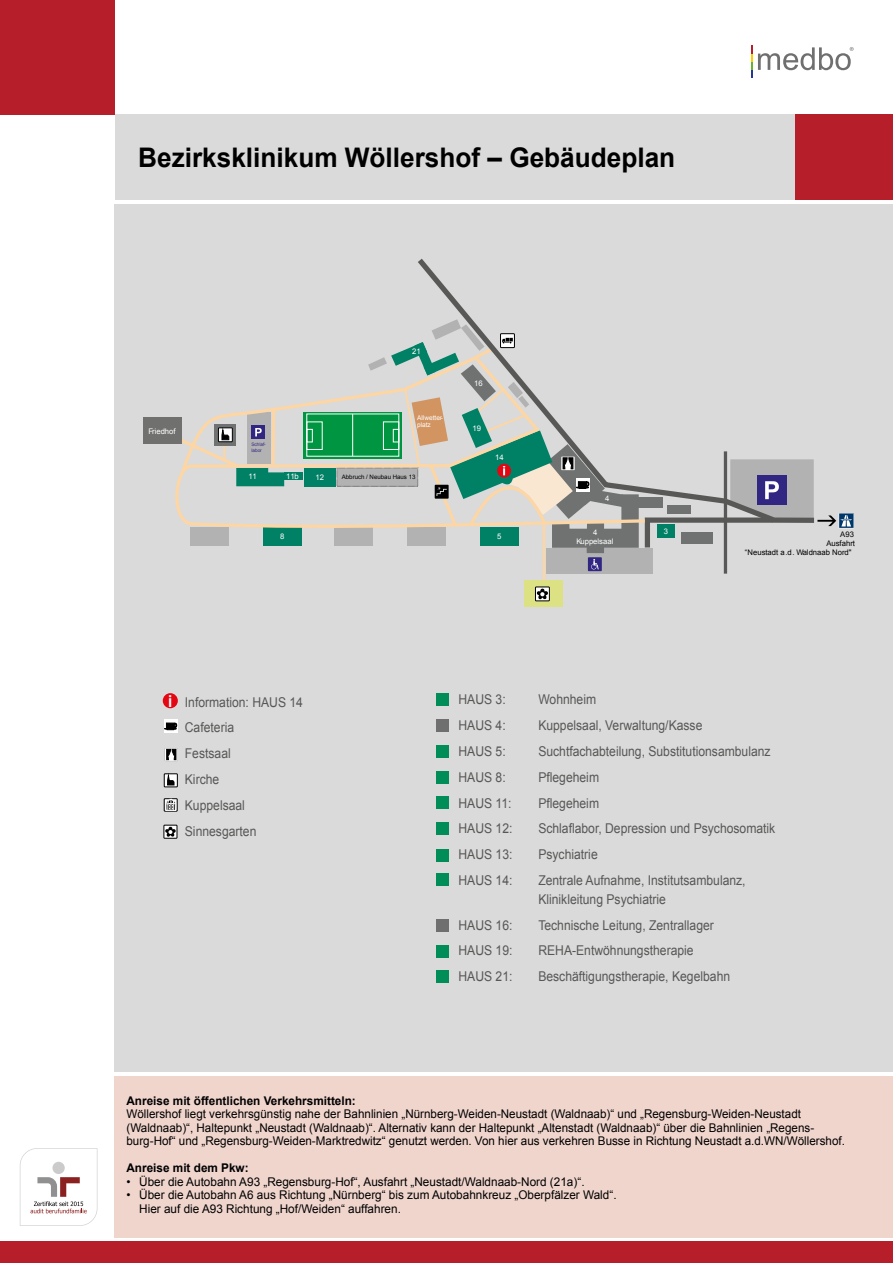
<style>
.page{position:relative;width:893px;height:1263px;background:#fff}
.page>*{position:absolute;margin:0;border:0;box-sizing:border-box;transform-origin:0 0}
.t1{font:700 27px "Arial";color:#000}
.t2{font:700 16.5px "Arial";color:#fff;scale:.9 1}
.t3{font:13.5px/25.8px "Arial";color:#575756;scale:.9 1}
.t4{font:12px/13.5px "Arial";color:#000}
.t5{font:700 12px "Arial";color:#000}
.t6{font:7.65px/9.1px "Arial";color:#fff;text-align:center}
.t7{font:7.65px "Arial";color:#000}
.t8{font:6.6px/7.8px "Arial";color:#fff}
.t9{font:6.15px "Arial";color:#000}
.t10{font:4.8px/5.7px "Arial";color:#312783}
</style>
<div class="page">
<div style="left:115px;top:115px;width:767px;height:85px;background:#dadada"></div>
<svg style="left:751px;top:45px;width:1px;height:33px"></svg>
<svg style="left:758px;top:47px;width:96px;height:23px"></svg>
<div style="left:0;top:1242px;width:893px;height:21px;background:#b61f29"></div>
<div style="left:115px;top:1076px;width:778px;height:161px;background:#f0d5cd"></div>
<div style="left:795px;top:115px;width:98px;height:85px;background:#b61f29"></div>
<div style="left:0;top:0;width:115px;height:115px;background:#b61f29"></div>
<div style="left:115px;top:204px;width:778px;height:867px;background:#dadada"></div>
<div style="left:190px;top:527px;width:39px;height:18px;background:#b3b2b2"></div>
<div style="left:263px;top:527px;width:38px;height:18px;background:#008065"></div>
<div style="left:334px;top:527px;width:39px;height:18px;background:#b3b2b2"></div>
<hr style="left:724px;top:451px;width:3px;height:123px;background:#585857">
<svg style="left:418px;top:258px;width:54px;height:61px"></svg>
<div style="left:546px;top:548px;width:106px;height:26px;background:#b3b2b2"></div>
<div style="left:588px;top:557px;width:14px;height:14px;background:#312783"></div>
<svg style="left:591px;top:559px;width:8px;height:10px"></svg>
<hr style="left:543px;top:523px;width:2px;height:57px;background:#fdd6a5">
<div style="left:524px;top:580px;width:38px;height:26px;background:#dce284"></div>
<div style="left:535px;top:587px;width:14px;height:14px;border:1px solid #000"></div>
<svg style="left:535px;top:588px;width:14px;height:13px"></svg>
<div style="left:143px;top:418px;width:38px;height:26px;background:#70706f"></div>
<svg style="left:368px;top:319px;width:486px;height:234px"></svg>
<svg style="left:175px;top:354px;width:473px;height:176px"></svg>
<div style="left:304px;top:412px;width:98px;height:46px;background:#009641"></div>
<hr style="left:352px;top:414px;width:1px;height:42px;background:#fff">
<div style="left:306px;top:421px;width:17px;height:29px;border:1px solid #fff"></div>
<div style="left:306px;top:429px;width:7px;height:13px;border:1px solid #fff"></div>
<div style="left:383px;top:421px;width:16px;height:29px;border:1px solid #fff"></div>
<div style="left:393px;top:429px;width:6px;height:13px;border:1px solid #fff"></div>
<svg style="left:159px;top:401px;width:125px;height:85px"></svg>
<div style="left:163px;top:693px;width:15px;height:15px;background:#e30613;border-radius:50%"></div>
<svg style="left:164px;top:719px;width:14px;height:14px"></svg>
<svg style="left:165px;top:723px;width:12px;height:7px"></svg>
<svg style="left:165px;top:748px;width:13px;height:13px"></svg>
<svg style="left:164px;top:774px;width:13px;height:13px"></svg>
<div style="left:164px;top:774px;width:13px;height:13px;border:1px solid #000"></div>
<svg style="left:168px;top:776px;width:6px;height:9px"></svg>
<div style="left:164px;top:799px;width:13px;height:12px;border:1px solid #000"></div>
<svg style="left:165px;top:798px;width:12px;height:13px"></svg>
<div style="left:164px;top:825px;width:13px;height:13px;border:1px solid #000"></div>
<svg style="left:164px;top:826px;width:13px;height:12px"></svg>
<div style="left:436px;top:693px;width:13px;height:13px;background:#008d58"></div>
<div style="left:436px;top:719px;width:13px;height:13px;background:#706f6f"></div>
<div style="left:436px;top:745px;width:13px;height:12px;background:#008d58"></div>
<div style="left:436px;top:771px;width:13px;height:12px;background:#008d58"></div>
<div style="left:436px;top:796px;width:13px;height:13px;background:#008d58"></div>
<div style="left:436px;top:822px;width:13px;height:13px;background:#008d58"></div>
<div style="left:436px;top:849px;width:13px;height:13px;background:#008d58"></div>
<div style="left:436px;top:873px;width:13px;height:13px;background:#008d58"></div>
<div style="left:436px;top:919px;width:13px;height:13px;background:#706f6f"></div>
<div style="left:436px;top:945px;width:13px;height:12px;background:#008d58"></div>
<div style="left:436px;top:970px;width:13px;height:13px;background:#008d58"></div>
<svg style="left:20px;top:1148px;width:77px;height:78px"></svg>
<h1 class="t1" style="left:138px;top:140px;width:539px">Bezirksklinikum Wöllershof – Gebäudeplan</h1>
<p class="t6" style="left:412px;top:347px;width:10px">21</p>
<p class="t6" style="left:474px;top:378px;width:10px">16</p>
<p class="t8" style="left:417px;top:413px;width:27px">Allwetter&shy;platz</p>
<p class="t6" style="left:149px;top:426px;width:29px">Friedhof</p>
<p class="t6" style="left:473px;top:424px;width:10px">19</p>
<p class="t10" style="left:251px;top:441px;width:16px">Schlaf&shy;labor</p>
<p class="t6" style="left:248px;top:472px;width:10px">11</p>
<p class="t9" style="left:342px;top:473px;width:75px">Abbruch / Neubau Haus 13</p>
<p class="t6" style="left:286px;top:472px;width:14px">11b</p>
<p class="t6" style="left:316px;top:473px;width:10px">12</p>
<p class="t6" style="left:495px;top:453px;width:10px">14</p>
<p class="t6" style="left:280px;top:532px;width:6px">8</p>
<p class="t6" style="left:497px;top:532px;width:6px">5</p>
<p class="t6" style="left:605px;top:494px;width:6px">4</p>
<p class="t6" style="left:576px;top:527px;width:38px">4<br>Kuppelsaal</p>
<p class="t6" style="left:664px;top:527px;width:6px">3</p>
<p class="t7" style="left:840px;top:529px;width:15px">A93</p>
<p class="t7" style="left:826px;top:538px;width:30px">Ausfahrt</p>
<p class="t7" style="left:745px;top:548px;width:108px">“Neustadt a.d. Waldnaab Nord"</p>
<h2 class="t2" style="left:168px;top:690px;width:6px">i</h2>
<p class="t3" style="left:458px;top:687px;width:54px">HAUS 3:</p>
<p class="t3" style="left:538px;top:687px;width:66px">Wohnheim</p>
<p class="t3" style="left:458px;top:712px;width:54px">HAUS 4:</p>
<p class="t3" style="left:538px;top:712px;width:184px">Kuppelsaal, Verwaltung/Kasse</p>
<p class="t3" style="left:458px;top:738px;width:54px">HAUS 5:</p>
<p class="t3" style="left:538px;top:738px;width:260px">Suchtfachabteilung, Substitutionsambulanz</p>
<p class="t3" style="left:458px;top:764px;width:54px">HAUS 8:</p>
<p class="t3" style="left:538px;top:764px;width:69px">Pflegeheim</p>
<p class="t3" style="left:458px;top:790px;width:61px">HAUS 11:</p>
<p class="t3" style="left:538px;top:790px;width:69px">Pflegeheim</p>
<p class="t3" style="left:458px;top:816px;width:62px">HAUS 12:</p>
<p class="t3" style="left:538px;top:816px;width:265px">Schlaflabor, Depression und Psychosomatik</p>
<p class="t3" style="left:458px;top:842px;width:62px">HAUS 13:</p>
<p class="t3" style="left:538px;top:842px;width:68px">Psychiatrie</p>
<p class="t3" style="left:458px;top:867px;width:62px">HAUS 14:</p>
<p class="t3" style="left:538px;top:871px;width:232px;line-height:18.8px">Zentrale Aufnahme, Institutsambulanz,<br>Klinikleitung Psychiatrie</p>
<p class="t3" style="left:458px;top:912px;width:62px">HAUS 16:</p>
<p class="t3" style="left:538px;top:912px;width:197px">Technische Leitung, Zentrallager</p>
<p class="t3" style="left:458px;top:938px;width:62px">HAUS 19:</p>
<p class="t3" style="left:538px;top:938px;width:174px">REHA-Entwöhnungstherapie</p>
<p class="t3" style="left:458px;top:964px;width:62px">HAUS 21:</p>
<p class="t3" style="left:538px;top:964px;width:215px">Beschäftigungstherapie, Kegelbahn</p>
<p class="t3" style="left:185px;top:689px;width:133px">Information: HAUS 14<br>Cafeteria<br>Festsaal<br>Kirche<br>Kuppelsaal<br>Sinnesgarten</p>
<p class="t5" style="left:126px;top:1093px;width:231px">Anreise mit öffentlichen Verkehrsmitteln:</p>
<p class="t4" style="left:126px;top:1107px;width:720px">Wöllershof liegt verkehrsgünstig nahe der Bahnlinien „Nürnberg-Weiden-Neustadt (Waldnaab)“ und „Regensburg-Weiden-Neustadt (Waldnaab)“, Haltepunkt „Neustadt (Waldnaab)“. Alternativ kann der Haltepunkt „Altenstadt (Waldnaab)“ über die Bahnlinien „Regens&shy;burg-Hof“ und „Regensburg-Weiden-Marktredwitz“ genutzt werden. Von hier aus verkehren Busse in Richtung Neustadt a.d.WN/Wöllershof.</p>
<p class="t5" style="left:126px;top:1160px;width:124px">Anreise mit dem Pkw:</p>
<p class="t4" style="left:126px;top:1175px;width:460px">• Über die Autobahn A93 „Regensburg-Hof“, Ausfahrt „Neustadt/Waldnaab-Nord (21a)“.</p>
<p class="t4" style="left:139px;top:1188px;width:479px;text-indent:-13px">• Über die Autobahn A6 aus Richtung „Nürnberg“ bis zum Autobahnkreuz „Oberpfälzer Wald“.<br>Hier auf die A93 Richtung „Hof/Weiden“ auffahren.</p>
</div>
